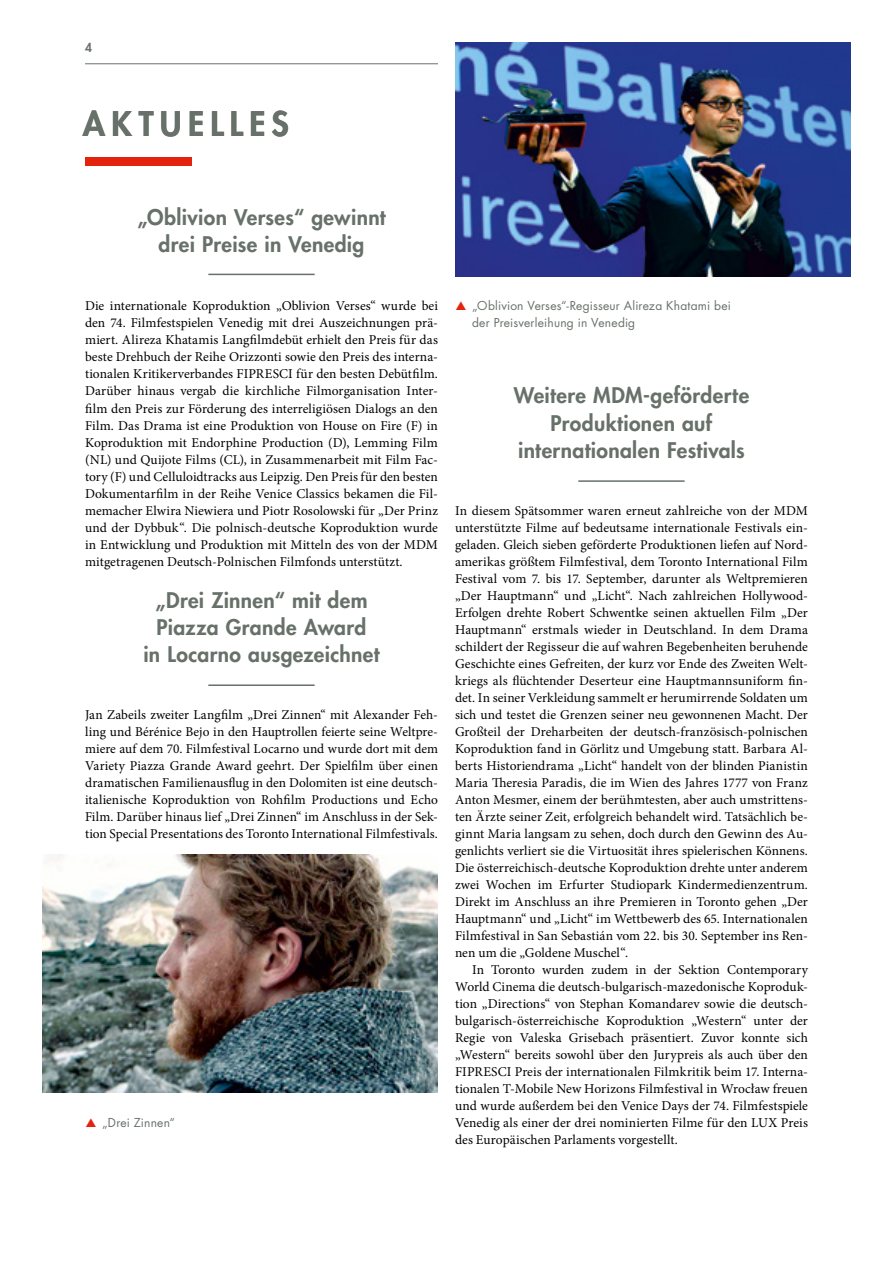
<style>
.page{position:relative;width:893px;height:1263px;background:#fff}
.page>*{position:absolute;margin:0;border:0;box-sizing:border-box;transform-origin:0 0}
.t1{font:800 33px "Futura Std";letter-spacing:.19em;color:#677169}
.t2{font:800 21px/27px "Futura Std";letter-spacing:.015em;color:#677169;text-align:center}
.t3{font:13.5px/17px "Minion Pro";color:#000;text-align:justify}
.t4{font:12px/17px "Futura Std";letter-spacing:.015em;color:#677169}
.t5{font:800 12px "Futura Std";color:#677169}
</style>
<div class="page">
<hr style="left:85px;top:63px;width:353px;height:1px;background:#677169">
<div style="left:85px;top:157px;width:106px;height:9px;background:#e4230e"></div>
<hr style="left:208px;top:274px;width:107px;height:1px;background:#677169">
<hr style="left:208px;top:684px;width:107px;height:2px;background:#677169">
<hr style="left:578px;top:480px;width:107px;height:2px;background:#677169">
<img style="left:455px;top:43px;width:395px;height:233px">
<img style="left:43px;top:855px;width:395px;height:237px">
<p class="t5" style="left:85px;top:40px;width:8px">4</p>
<h1 class="t1" style="left:83px;top:103px;width:207px">AKTUELLES</h1>
<h2 class="t2" style="left:137px;top:204px;width:250px">„Oblivion Verses“ gewinnt drei Preise in Venedig</h2>
<p class="t3" style="left:85px;top:298px;width:354px">Die internationale Koproduktion „Oblivion Verses“ wurde bei den 74. Filmfestspielen Venedig mit drei Auszeichnungen prä&shy;miert. Alireza Khatamis Langfilmdebüt erhielt den Preis für das beste Drehbuch der Reihe Orizzonti sowie den Preis des interna&shy;tionalen Kritikerverbandes FIPRESCI für den besten Debütfilm.<br>Darüber hinaus vergab die kirchliche Filmorganisation Inter&shy;film den Preis zur Förderung des interreligiösen Dialogs an den Film. Das Drama ist eine Produktion von House on Fire (F) in Koproduktion mit Endorphine Production (D), Lemming Film (NL) und Quijote Films (CL), in Zusammenarbeit mit Film Fac&shy;tory (F) und Celluloidtracks aus Leipzig. Den Preis für den besten Dokumentarfilm in der Reihe Venice Classics bekamen die Fil&shy;memacher Elwira Niewiera und Piotr Rosolowski für „Der Prinz und der Dybbuk“. Die polnisch-deutsche Koproduktion wurde in Entwicklung und Produktion mit Mitteln des von der MDM mitgetragenen Deutsch-Polnischen Filmfonds unterstützt.</p>
<h2 class="t2" style="left:143px;top:586px;width:238px">„Drei Zinnen“ mit dem<br>Piazza Grande Award<br>in Locarno ausgezeichnet</h2>
<p class="t3" style="left:85px;top:706px;width:354px">Jan Zabeils zweiter Langfilm „Drei Zinnen“ mit Alexander Feh&shy;ling und Bérénice Bejo in den Hauptrollen feierte seine Weltpre&shy;miere auf dem 70. Filmfestival Locarno und wurde dort mit dem Variety Piazza Grande Award geehrt. Der Spielfilm über einen dramatischen Familienausflug in den Dolomiten ist eine deutsch&shy;italienische Koproduktion von Rohfilm Productions und Echo Film. Darüber hinaus lief „Drei Zinnen“ im Anschluss in der Sek&shy;tion Special Presentations des Toronto International Filmfestivals.</p>
<p class="t4" style="left:102px;top:1114px;width:75px">„Drei Zinnen“</p>
<p class="t4" style="left:472px;top:298px;width:260px">„Oblivion Verses“-Regisseur Alireza Khatami bei der Preisverleihung in Venedig</p>
<h2 class="t2" style="left:514px;top:382px;width:237px">Weitere MDM-geförderte<br>Produktionen auf internationalen Festivals</h2>
<p class="t3" style="left:455px;top:502px;width:354px">In diesem Spätsommer waren erneut zahlreiche von der MDM unterstützte Filme auf bedeutsame internationale Festivals ein&shy;geladen. Gleich sieben geförderte Produktionen liefen auf Nord&shy;amerikas größtem Filmfestival, dem Toronto International Film Festival vom 7. bis 17. September, darunter als Weltpremieren „Der Hauptmann“ und „Licht“. Nach zahlreichen Hollywood-Erfolgen drehte Robert Schwentke seinen aktuellen Film „Der Hauptmann“ erstmals wieder in Deutschland. In dem Drama schildert der Regisseur die auf wahren Begebenheiten beruhende Geschichte eines Gefreiten, der kurz vor Ende des Zweiten Welt&shy;kriegs als flüchtender Deserteur eine Hauptmannsuniform fin&shy;det. In seiner Verkleidung sammelt er herumirrende Soldaten um sich und testet die Grenzen seiner neu gewonnenen Macht. Der Großteil der Dreharbeiten der deutsch-französisch-polnischen Koproduktion fand in Görlitz und Umgebung statt. Barbara Al&shy;berts Historiendrama „Licht“ handelt von der blinden Pianistin Maria Theresia Paradis, die im Wien des Jahres 1777 von Franz Anton Mesmer, einem der berühmtesten, aber auch umstrittens&shy;ten Ärzte seiner Zeit, erfolgreich behandelt wird. Tatsächlich be&shy;ginnt Maria langsam zu sehen, doch durch den Gewinn des Au&shy;genlichts verliert sie die Virtuosität ihres spielerischen Könnens.<br>Die österreichisch-deutsche Koproduktion drehte unter anderem zwei Wochen im Erfurter Studiopark Kindermedienzentrum.<br>Direkt im Anschluss an ihre Premieren in Toronto gehen „Der Hauptmann“ und „Licht“ im Wettbewerb des 65. Internationalen Filmfestival in San Sebastián vom 22. bis 30. September ins Ren&shy;nen um die „Goldene Muschel“.</p>
<p class="t3" style="left:455px;top:961px;width:354px;text-indent:17px">In Toronto wurden zudem in der Sektion Contemporary World Cinema die deutsch-bulgarisch-mazedonische Koproduk&shy;tion „Directions“ von Stephan Komandarev sowie die deutsch&shy;bulgarisch-österreichische Koproduktion „Western“ unter der Regie von Valeska Grisebach präsentiert. Zuvor konnte sich „Western“ bereits sowohl über den Jurypreis als auch über den FIPRESCI Preis der internationalen Filmkritik beim 17. Interna&shy;tionalen T-Mobile New Horizons Filmfestival in Wrocław freuen und wurde außerdem bei den Venice Days der 74. Filmfestspiele Venedig als einer der drei nominierten Filme für den LUX Preis des Europäischen Parlaments vorgestellt.</p>
</div>
